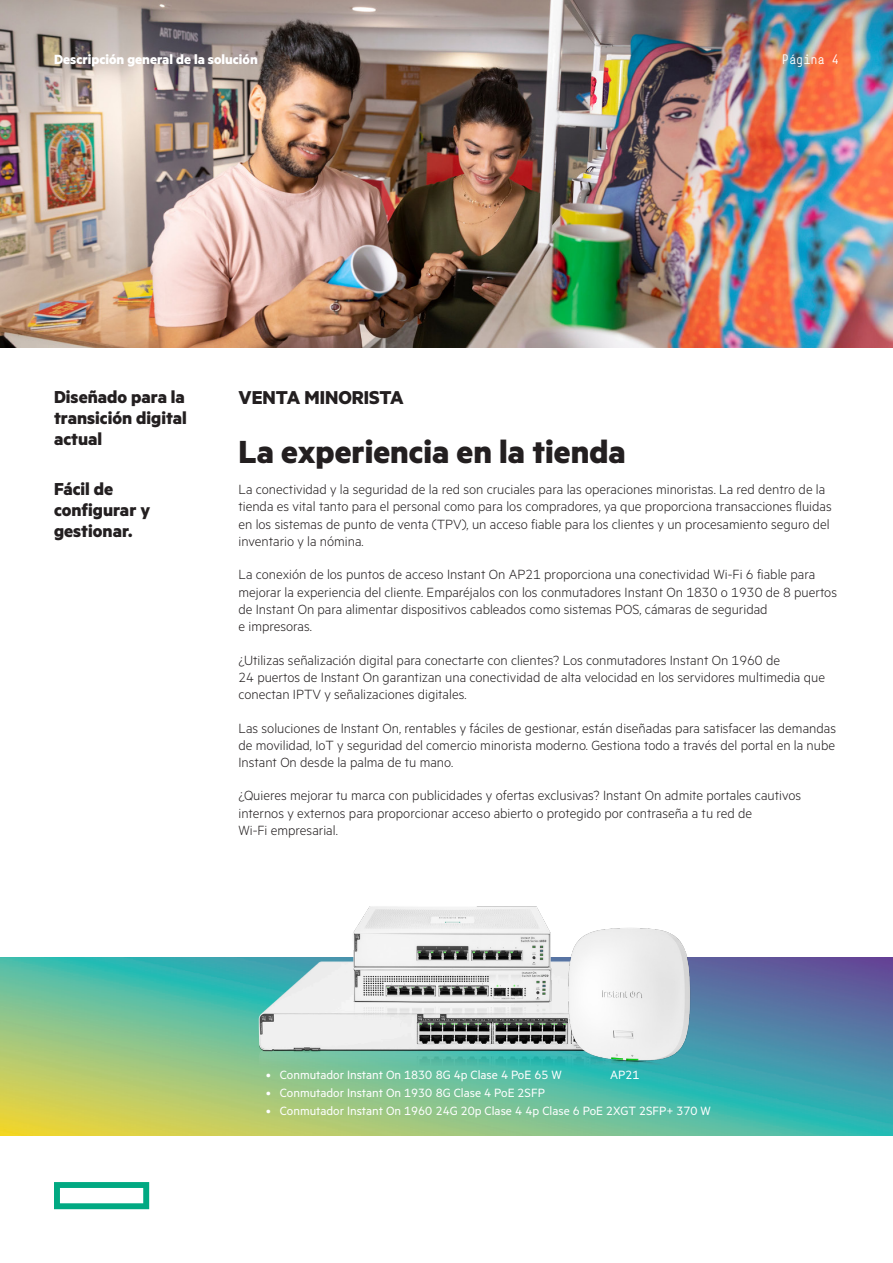
<style>
.page{position:relative;width:893px;height:1263px;background:#fff}
.page>*{position:absolute;margin:0;border:0;box-sizing:border-box;transform-origin:0 0}
.Optional_Intro_MetricHPE_bold_24_25{font:700 36px "Metric HPE";color:#231f20}
.Body_subheadline_MetricHPE_Bold_14_15_pt{font:700 21px "Metric HPE";color:#231f20}
.Sidebar_quote_MetricHPE_Bold_13_14_pt{font:700 19.5px/21px "Metric HPE";color:#231f20;text-align:justify}
.Body_text_MetricHPE_Light_10_11_5pt{font:300 15px/17.2px "Metric HPE";color:#231f20}
.t1{font:700 15px "Metric HPE";color:#fff}
.Sidebar_Figure_Caption_MetricHPE_light_9{font:13.5px "Metric HPE";color:#fff}
.Page_number_HPE_Simple_Reg_9pt{font:13.5px "HPE Simple";color:#fff}
</style>
<div class="page">
<img style="left:0;top:957px;width:893px;height:178px">
<img style="left:0;top:0;width:893px;height:347px">
<svg style="left:54px;top:1182px;width:95px;height:27px"></svg>
<img style="left:235px;top:960px;width:424px;height:119px">
<img style="left:341px;top:994px;width:225px;height:28px">
<img style="left:334px;top:906px;width:232px;height:88px">
<img style="left:566px;top:928px;width:144px;height:136px">
<p class="t1" style="left:54px;top:50px;width:205px">Descripción general de la solución</p>
<p class="Page_number_HPE_Simple_Reg_9pt" style="left:782px;top:52px;width:59px">Página 4</p>
<p class="Sidebar_quote_MetricHPE_Bold_13_14_pt" style="left:54px;top:386px;width:134px">Diseñado para la transición digital actual</p>
<p class="Sidebar_quote_MetricHPE_Bold_13_14_pt" style="left:54px;top:477px;width:98px;text-align:left">Fácil de configurar y gestionar.</p>
<p class="Body_subheadline_MetricHPE_Bold_14_15_pt" style="left:238px;top:385px;width:167px">VENTA MINORISTA</p>
<p class="Optional_Intro_MetricHPE_bold_24_25" style="left:238px;top:430px;width:389px">La experiencia en la tienda</p>
<p class="Body_text_MetricHPE_Light_10_11_5pt" style="left:238px;top:480px;width:595px">La conectividad y la seguridad de la red son cruciales para las operaciones minoristas. La red dentro de la tienda es vital tanto para el personal como para los compradores, ya que proporciona transacciones fluidas en los sistemas de punto de venta (TPV), un acceso fiable para los clientes y un procesamiento seguro del inventario y la nómina.</p>
<p class="Body_text_MetricHPE_Light_10_11_5pt" style="left:238px;top:565px;width:600px">La conexión de los puntos de acceso Instant On AP21 proporciona una conectividad Wi-Fi 6 fiable para mejorar la experiencia del cliente. Emparéjalos con los conmutadores Instant On 1830 o 1930 de 8 puertos de Instant On para alimentar dispositivos cableados como sistemas POS, cámaras de seguridad<br>e impresoras.</p>
<p class="Body_text_MetricHPE_Light_10_11_5pt" style="left:238px;top:651px;width:588px">¿Utilizas señalización digital para conectarte con clientes? Los conmutadores Instant On 1960 de<br>24 puertos de Instant On garantizan una conectividad de alta velocidad en los servidores multimedia que conectan IPTV y señalizaciones digitales.</p>
<p class="Body_text_MetricHPE_Light_10_11_5pt" style="left:238px;top:718px;width:599px;text-align:justify">Las soluciones de Instant On, rentables y fáciles de gestionar, están diseñadas para satisfacer las demandas de movilidad, IoT y seguridad del comercio minorista moderno. Gestiona todo a través del portal en la nube Instant On desde la palma de tu mano.</p>
<p class="Body_text_MetricHPE_Light_10_11_5pt" style="left:238px;top:786px;width:564px">¿Quieres mejorar tu marca con publicidades y ofertas exclusivas? Instant On admite portales cautivos internos y externos para proporcionar acceso abierto o protegido por contraseña a tu red de<br>Wi‑Fi empresarial.</p>
<p class="Sidebar_Figure_Caption_MetricHPE_light_9" style="left:266px;top:1066px;width:297px">• Conmutador Instant On 1830 8G 4p Clase 4 PoE 65 W</p>
<p class="Sidebar_Figure_Caption_MetricHPE_light_9" style="left:266px;top:1084px;width:280px">• Conmutador Instant On 1930 8G Clase 4 PoE 2SFP</p>
<p class="Sidebar_Figure_Caption_MetricHPE_light_9" style="left:266px;top:1102px;width:446px">• Conmutador Instant On 1960 24G 20p Clase 4 4p Clase 6 PoE 2XGT 2SFP+ 370 W</p>
<p class="Sidebar_Figure_Caption_MetricHPE_light_9" style="left:610px;top:1066px;width:31px">AP21</p>
</div>
